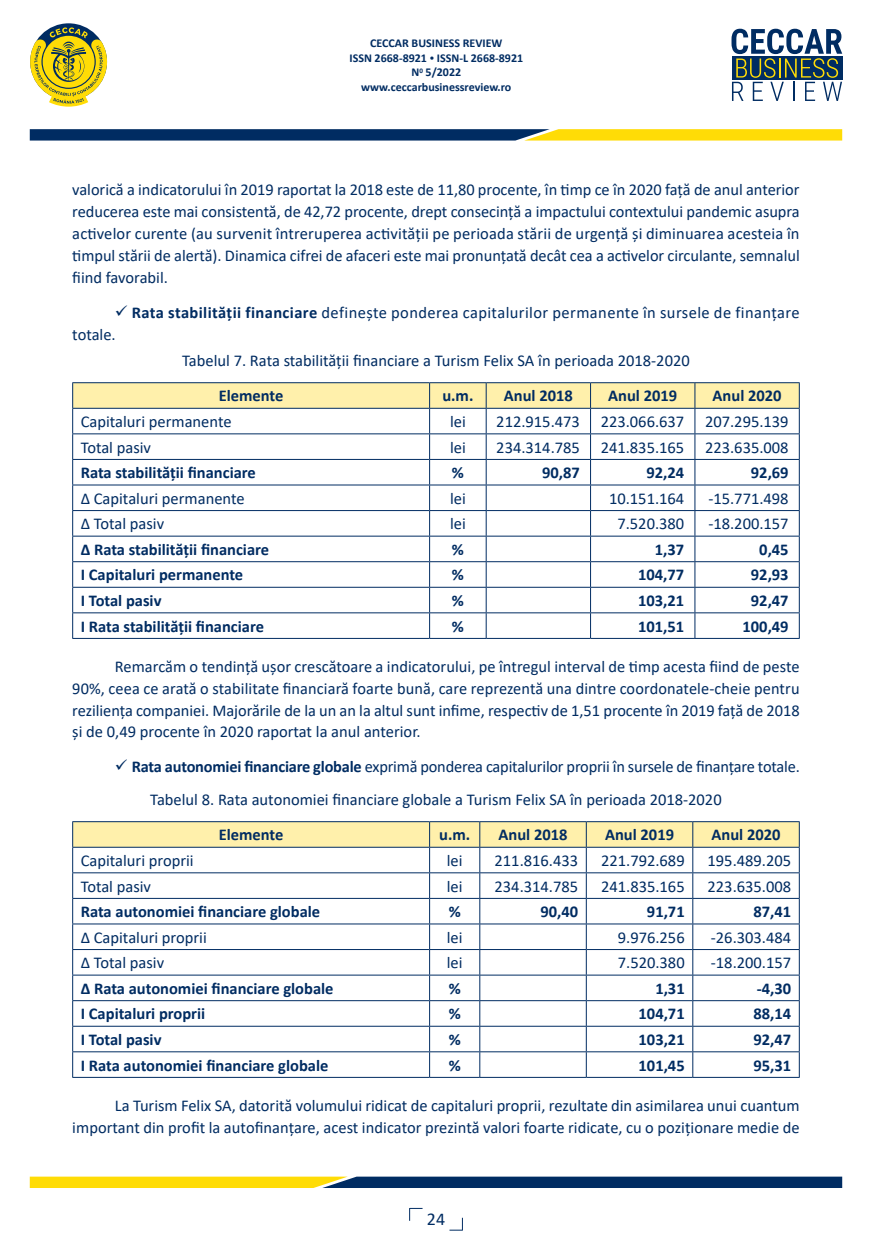
<style>
.page{position:relative;width:872px;height:1255px;background:#fff}
.page>*{position:absolute;margin:0;border:0;box-sizing:border-box;transform-origin:0 0}
.t1{font:18px "Calibri";color:#002c62}
.t2{font:16.5px/21.9px "Calibri";color:#002c62;text-align:justify}
.t3{font:700 16.5px "Calibri";color:#002c62}
.t4{font:16.5px/21.9px "Calibri";letter-spacing:.025em;color:#002c62}
.t5{font:700 12px/14.4px "Calibri";color:#002c62;text-align:center}
.s1{font-size:9px}
.s2{font-weight:700}
</style>
<div class="page">
<svg style="left:409px;top:1207px;width:13px;height:13px"></svg>
<svg style="left:30px;top:27px;width:77px;height:80px"></svg>
<svg style="left:731px;top:29px;width:111px;height:72px"></svg>
<svg style="left:30px;top:129px;width:812px;height:11px;background:#637144"></svg>
<svg style="left:30px;top:1176px;width:812px;height:11px;background:#6a774c"></svg>
<svg style="left:449px;top:1217px;width:14px;height:13px"></svg>
<hr style="left:72px;top:382px;width:357px;height:1px;background:#002c62">
<hr style="left:429px;top:382px;width:57px;height:1px;background:#002c62">
<hr style="left:486px;top:382px;width:104px;height:1px;background:#002c62">
<hr style="left:590px;top:382px;width:105px;height:1px;background:#002c62">
<hr style="left:695px;top:382px;width:104px;height:1px;background:#002c62">
<svg style="left:72px;top:383px;width:728px;height:255px"></svg>
<hr style="left:72px;top:638px;width:357px;height:1px;background:#002c62">
<hr style="left:429px;top:638px;width:57px;height:1px;background:#002c62">
<hr style="left:486px;top:638px;width:104px;height:1px;background:#002c62">
<hr style="left:590px;top:638px;width:105px;height:1px;background:#002c62">
<hr style="left:695px;top:638px;width:104px;height:1px;background:#002c62">
<svg style="left:72px;top:821px;width:728px;height:255px"></svg>
<hr style="left:72px;top:1076px;width:357px;height:1px;background:#002c62">
<hr style="left:429px;top:1076px;width:51px;height:1px;background:#002c62">
<hr style="left:480px;top:1076px;width:106px;height:1px;background:#002c62">
<hr style="left:586px;top:1076px;width:107px;height:1px;background:#002c62">
<hr style="left:693px;top:1076px;width:106px;height:1px;background:#002c62">
<p class="t5" style="left:349px;top:36px;width:175px">CECCAR BUSINESS REVIEW<br>ISSN 2668-8921 <span class="s1">•</span> ISSN-L 2668-8921<br>N<sup>0</sup> 5/2022 www.ceccarbusinessreview.ro</p>
<p class="t2" style="left:72px;top:178px;width:729px">valorică a indicatorului în 2019 raportat la 2018 este de 11,80 procente, în timp ce în 2020 față de anul anterior reducerea este mai consistentă, de 42,72 procente, drept consecință a impactului contextului pandemic asupra activelor curente (au survenit întreruperea activității pe perioada stării de urgență și diminuarea acesteia în timpul stării de alertă). Dinamica cifrei de afaceri este mai pronunțată decât cea a activelor circulante, semnalul fiind favorabil.</p>
<p class="t4" style="left:72px;top:301px;width:729px;text-indent:43px">✓ <span class="s2">Rata stabilității financiare</span> definește ponderea capitalurilor permanente în sursele de finanțare totale.</p>
<p class="t2" style="left:182px;top:349px;width:509px">Tabelul 7. Rata stabilității financiare a Turism Felix SA în perioada 2018-2020</p>
<p class="t3" style="left:219px;top:384px;width:66px">Elemente</p>
<p class="t3" style="left:442px;top:384px;width:33px">u.m.</p>
<p class="t3" style="left:504px;top:384px;width:70px">Anul 2018</p>
<p class="t3" style="left:608px;top:384px;width:70px">Anul 2019</p>
<p class="t3" style="left:712px;top:384px;width:70px">Anul 2020</p>
<p class="t2" style="left:81px;top:410px;width:152px">Capitaluri permanente</p>
<p class="t2" style="left:450px;top:410px;width:17px">lei</p>
<p class="t2" style="left:496px;top:410px;width:85px">212.915.473</p>
<p class="t2" style="left:600px;top:410px;width:85px">223.066.637</p>
<p class="t2" style="left:705px;top:410px;width:85px">207.295.139</p>
<p class="t2" style="left:81px;top:436px;width:72px">Total pasiv</p>
<p class="t2" style="left:450px;top:436px;width:17px">lei</p>
<p class="t2" style="left:496px;top:436px;width:85px">234.314.785</p>
<p class="t2" style="left:600px;top:436px;width:85px">241.835.165</p>
<p class="t2" style="left:705px;top:436px;width:85px">223.635.008</p>
<p class="t3" style="left:81px;top:461px;width:177px">Rata stabilității financiare</p>
<p class="t3" style="left:452px;top:461px;width:14px">%</p>
<p class="t3" style="left:542px;top:461px;width:39px">90,87</p>
<p class="t3" style="left:646px;top:461px;width:39px">92,24</p>
<p class="t3" style="left:751px;top:461px;width:39px">92,69</p>
<p class="t2" style="left:81px;top:487px;width:165px">Δ Capitaluri permanente</p>
<p class="t2" style="left:450px;top:487px;width:17px">lei</p>
<p class="t2" style="left:609px;top:487px;width:77px">10.151.164</p>
<p class="t2" style="left:708px;top:487px;width:82px">-15.771.498</p>
<p class="t2" style="left:81px;top:512px;width:85px">Δ Total pasiv</p>
<p class="t2" style="left:450px;top:512px;width:17px">lei</p>
<p class="t2" style="left:617px;top:512px;width:68px">7.520.380</p>
<p class="t2" style="left:708px;top:512px;width:82px">-18.200.157</p>
<p class="t3" style="left:81px;top:537px;width:190px">Δ Rata stabilității financiare</p>
<p class="t3" style="left:452px;top:537px;width:14px">%</p>
<p class="t3" style="left:655px;top:537px;width:31px">1,37</p>
<p class="t3" style="left:759px;top:537px;width:31px">0,45</p>
<p class="t3" style="left:81px;top:563px;width:164px">I Capitaluri permanente</p>
<p class="t3" style="left:452px;top:563px;width:14px">%</p>
<p class="t3" style="left:638px;top:563px;width:48px">104,77</p>
<p class="t3" style="left:751px;top:563px;width:39px">92,93</p>
<p class="t3" style="left:81px;top:589px;width:82px">I Total pasiv</p>
<p class="t3" style="left:452px;top:589px;width:14px">%</p>
<p class="t3" style="left:638px;top:589px;width:48px">103,21</p>
<p class="t3" style="left:751px;top:589px;width:39px">92,47</p>
<p class="t3" style="left:81px;top:614px;width:185px">I Rata stabilității financiare</p>
<p class="t3" style="left:452px;top:614px;width:14px">%</p>
<p class="t3" style="left:638px;top:614px;width:48px">101,51</p>
<p class="t3" style="left:742px;top:614px;width:48px">100,49</p>
<p class="t2" style="left:72px;top:655px;width:729px;text-indent:43px">Remarcăm o tendință ușor crescătoare a indicatorului, pe întregul interval de timp acesta fiind de peste 90%, ceea ce arată o stabilitate financiară foarte bună, care reprezentă una dintre coordonatele-cheie pentru reziliența companiei. Majorările de la un an la altul sunt infime, respectiv de 1,51 procente în 2019 față de 2018 și de 0,49 procente în 2020 raportat la anul anterior.</p>
<p class="t2" style="left:150px;top:750px;width:651px;line-height:32.5px;text-indent:-35px">✓ <span class="s2">Rata autonomiei financiare globale</span> exprimă ponderea capitalurilor proprii în sursele de finanțare totale.<br>Tabelul 8. Rata autonomiei financiare globale a Turism Felix SA în perioada 2018-2020</p>
<p class="t3" style="left:219px;top:823px;width:66px">Elemente</p>
<p class="t3" style="left:439px;top:823px;width:33px">u.m.</p>
<p class="t3" style="left:498px;top:823px;width:70px">Anul 2018</p>
<p class="t3" style="left:605px;top:823px;width:70px">Anul 2019</p>
<p class="t3" style="left:711px;top:823px;width:70px">Anul 2020</p>
<p class="t2" style="left:81px;top:849px;width:114px">Capitaluri proprii</p>
<p class="t2" style="left:447px;top:849px;width:17px">lei</p>
<p class="t2" style="left:494px;top:849px;width:85px">211.816.433</p>
<p class="t2" style="left:601px;top:849px;width:85px">221.792.689</p>
<p class="t2" style="left:707px;top:849px;width:85px">195.489.205</p>
<p class="t2" style="left:81px;top:874px;width:72px">Total pasiv</p>
<p class="t2" style="left:447px;top:874px;width:17px">lei</p>
<p class="t2" style="left:494px;top:874px;width:85px">234.314.785</p>
<p class="t2" style="left:601px;top:874px;width:85px">241.835.165</p>
<p class="t2" style="left:707px;top:874px;width:85px">223.635.008</p>
<p class="t3" style="left:81px;top:900px;width:241px">Rata autonomiei financiare globale</p>
<p class="t3" style="left:449px;top:900px;width:14px">%</p>
<p class="t3" style="left:540px;top:900px;width:39px">90,40</p>
<p class="t3" style="left:647px;top:900px;width:39px">91,71</p>
<p class="t3" style="left:753px;top:900px;width:39px">87,41</p>
<p class="t2" style="left:81px;top:925px;width:127px">Δ Capitaluri proprii</p>
<p class="t2" style="left:447px;top:925px;width:17px">lei</p>
<p class="t2" style="left:618px;top:925px;width:68px">9.976.256</p>
<p class="t2" style="left:711px;top:925px;width:82px">-26.303.484</p>
<p class="t2" style="left:81px;top:951px;width:85px">Δ Total pasiv</p>
<p class="t2" style="left:447px;top:951px;width:17px">lei</p>
<p class="t2" style="left:618px;top:951px;width:68px">7.520.380</p>
<p class="t2" style="left:711px;top:951px;width:82px">-18.200.157</p>
<p class="t3" style="left:81px;top:976px;width:254px">Δ Rata autonomiei financiare globale</p>
<p class="t3" style="left:449px;top:976px;width:14px">%</p>
<p class="t3" style="left:655px;top:976px;width:31px">1,31</p>
<p class="t3" style="left:757px;top:976px;width:36px">-4,30</p>
<p class="t3" style="left:81px;top:1002px;width:126px">I Capitaluri proprii</p>
<p class="t3" style="left:449px;top:1002px;width:14px">%</p>
<p class="t3" style="left:638px;top:1002px;width:48px">104,71</p>
<p class="t3" style="left:753px;top:1002px;width:39px">88,14</p>
<p class="t3" style="left:81px;top:1027px;width:82px">I Total pasiv</p>
<p class="t3" style="left:449px;top:1027px;width:14px">%</p>
<p class="t3" style="left:638px;top:1027px;width:48px">103,21</p>
<p class="t3" style="left:753px;top:1027px;width:39px">92,47</p>
<p class="t3" style="left:81px;top:1053px;width:249px">I Rata autonomiei financiare globale</p>
<p class="t3" style="left:449px;top:1053px;width:14px">%</p>
<p class="t3" style="left:638px;top:1053px;width:48px">101,45</p>
<p class="t3" style="left:753px;top:1053px;width:39px">95,31</p>
<p class="t2" style="left:72px;top:1093px;width:729px;text-align:right">La Turism Felix SA, datorită volumului ridicat de capitaluri proprii, rezultate din asimilarea unui cuantum important din profit la autofinanțare, acest indicator prezintă valori foarte ridicate, cu o poziționare medie de</p>
<p class="t1" style="left:427px;top:1206px;width:20px">24</p>
</div>
